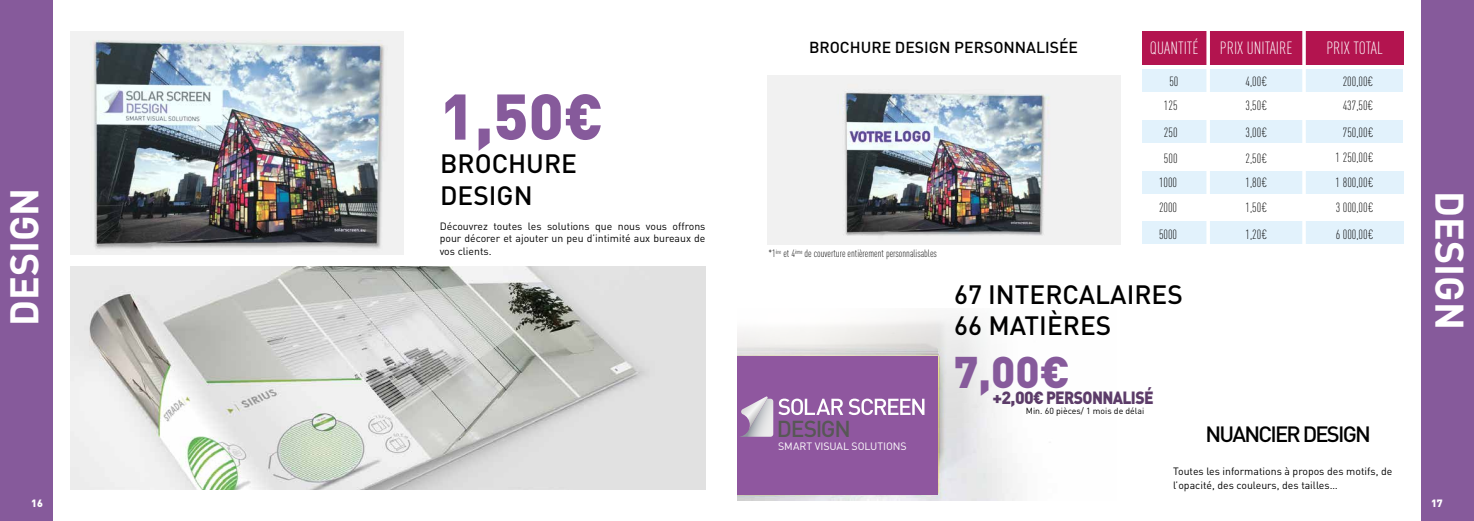
<style>
.page{position:relative;width:1474px;height:521px;background:#fff}
.page>*{position:absolute;margin:0;border:0;box-sizing:border-box;transform-origin:0 0}
.t1{font:900 63.44px "DIN Pro";color:#865a9b}
.t2{font:900 43.75px "DIN Pro";color:#865a9b}
.t3{font:700 39.38px "DIN Pro";color:#fff}
.t4{font:500 26.25px/31.5px "DIN Pro";color:#000}
.t5{font:500 22.84px "DIN Pro";letter-spacing:-.06em;color:#575756}
.t6{font:500 21.88px "DIN Pro";letter-spacing:-.08em;color:#000}
.t7{font:300 condensed 17.5px "DIN Pro";color:#fff}
.t8{font:900 17.5px "DIN Pro";letter-spacing:-.04em;color:#5c3c69}
.t9{font:500 15.75px "DIN Pro";color:#000}
.t10{font:300 condensed 13.12px/24.4px "DIN Pro";color:#000}
.t11{font:10.59px "DIN Pro";letter-spacing:-.005em;color:#fff}
.t12{font:10.5px/12.6px "DIN Pro";color:#000}
.t13{font:300 condensed 10.5px "DIN Pro";color:#000}
.t14{font:900 10.5px "DIN Pro";color:#fff}
.t15{font:8.75px "DIN Pro";color:#000}
</style>
<div class="page">
<img style="left:70px;top:32px;width:334px;height:223px">
<img style="left:70px;top:266px;width:635px;height:223px">
<img style="left:768px;top:76px;width:352px;height:169px">
<img style="left:737px;top:318px;width:313px;height:183px">
<div style="left:737px;top:356px;width:201px;height:139px;background:#8f579f"></div>
<svg style="left:740px;top:396px;width:184px;height:41px"></svg>
<div style="left:1142px;top:31px;width:261px;height:34px;background:#b3144f"></div>
<div style="left:1142px;top:69px;width:260px;height:23px;background:#e2f2fc"></div>
<div style="left:1142px;top:120px;width:260px;height:23px;background:#e2f2fc"></div>
<div style="left:1142px;top:171px;width:261px;height:22px;background:#e2f2fc"></div>
<div style="left:1142px;top:221px;width:261px;height:23px;background:#e2f2fc"></div>
<hr style="left:1206px;top:28px;width:3px;height:219px;background:#fff">
<hr style="left:1302px;top:25px;width:3px;height:219px;background:#fff">
<div style="left:1421px;top:0;width:52px;height:521px;background:#865a9b"></div>
<div style="left:0;top:0;width:52px;height:521px;background:#865a9b"></div>
<h3 class="t3" style="left:-3px;top:326px;width:140px;rotate:-90deg">DESIGN</h3>
<h1 class="t1" style="left:440px;top:74px;width:165px">1,50€</h1>
<h3 class="t4" style="left:440px;top:147px;width:138px">BROCHURE<br>DESIGN</h3>
<p class="t12" style="left:440px;top:219px;width:267px;text-align:justify">Découvrez toutes les solutions que nous vous offrons pour décorer et ajouter un peu d’intimité aux bureaux de vos clients.</p>
<h3 class="t9" style="left:809px;top:37px;width:270px">BROCHURE DESIGN PERSONNALISÉE</h3>
<p class="t13" style="left:768px;top:247px;width:170px">*1<sup>ère</sup> et 4<sup>ème</sup> de couverture entièrement personnalisables</p>
<h3 class="t7" style="left:1149px;top:37px;width:144px">QUANTITÉ PRIX UNITAIRE</h3>
<h3 class="t7" style="left:1326px;top:37px;width:58px">PRIX TOTAL</h3>
<p class="t10" style="left:1163px;top:69px;width:16px;text-align:center">50<br>125</p>
<p class="t10" style="left:1163px;top:119px;width:15px;line-height:26.4px">250<br>500</p>
<p class="t10" style="left:1158px;top:171px;width:20px">1000<br>2000</p>
<p class="t10" style="left:1158px;top:222px;width:20px">5000</p>
<p class="t10" style="left:1245px;top:69px;width:23px">4,00€<br>3,50€</p>
<p class="t10" style="left:1245px;top:119px;width:23px;line-height:26.4px">3,00€<br>2,50€</p>
<p class="t10" style="left:1245px;top:171px;width:23px">1,80€<br>1,50€</p>
<p class="t10" style="left:1245px;top:222px;width:23px">1,20€</p>
<p class="t10" style="left:1342px;top:69px;width:32px">200,00€</p>
<p class="t10" style="left:1342px;top:92px;width:32px;line-height:26.4px">437,50€<br>750,00€</p>
<p class="t10" style="left:1335px;top:145px;width:39px;line-height:24.8px;text-align:justify">1 250,00€ 1 800,00€ 3 000,00€</p>
<p class="t10" style="left:1335px;top:222px;width:39px">6 000,00€</p>
<h3 class="t5" style="left:777px;top:413px;width:75px">DESIGN</h3>
<p class="t11" style="left:778px;top:439px;width:130px">SMART VISUAL SOLUTIONS</p>
<h3 class="t4" style="left:954px;top:277px;width:230px">67 INTERCALAIRES<br>66 MATIÈRES</h3>
<h2 class="t2" style="left:954px;top:342px;width:117px">7,00€</h2>
<p class="t15" style="left:1025px;top:405px;width:120px">Min. 60 pièces/ 1 mois de délai</p>
<h3 class="t8" style="left:992px;top:385px;width:162px">+2,00€ PERSONNALISÉ</h3>
<h3 class="t6" style="left:1205px;top:419px;width:167px">NUANCIER DESIGN</h3>
<p class="t12" style="left:1173px;top:464px;width:221px;line-height:14px">Toutes les informations à propos des motifs, de l’opacité, des couleurs, des tailles…</p>
<h3 class="t3" style="left:1476px;top:191px;width:140px;rotate:90deg">DESIGN</h3>
<p class="t14" style="left:31px;top:496px;width:13px">16</p>
<p class="t14" style="left:1430px;top:496px;width:13px">17</p>
</div>
